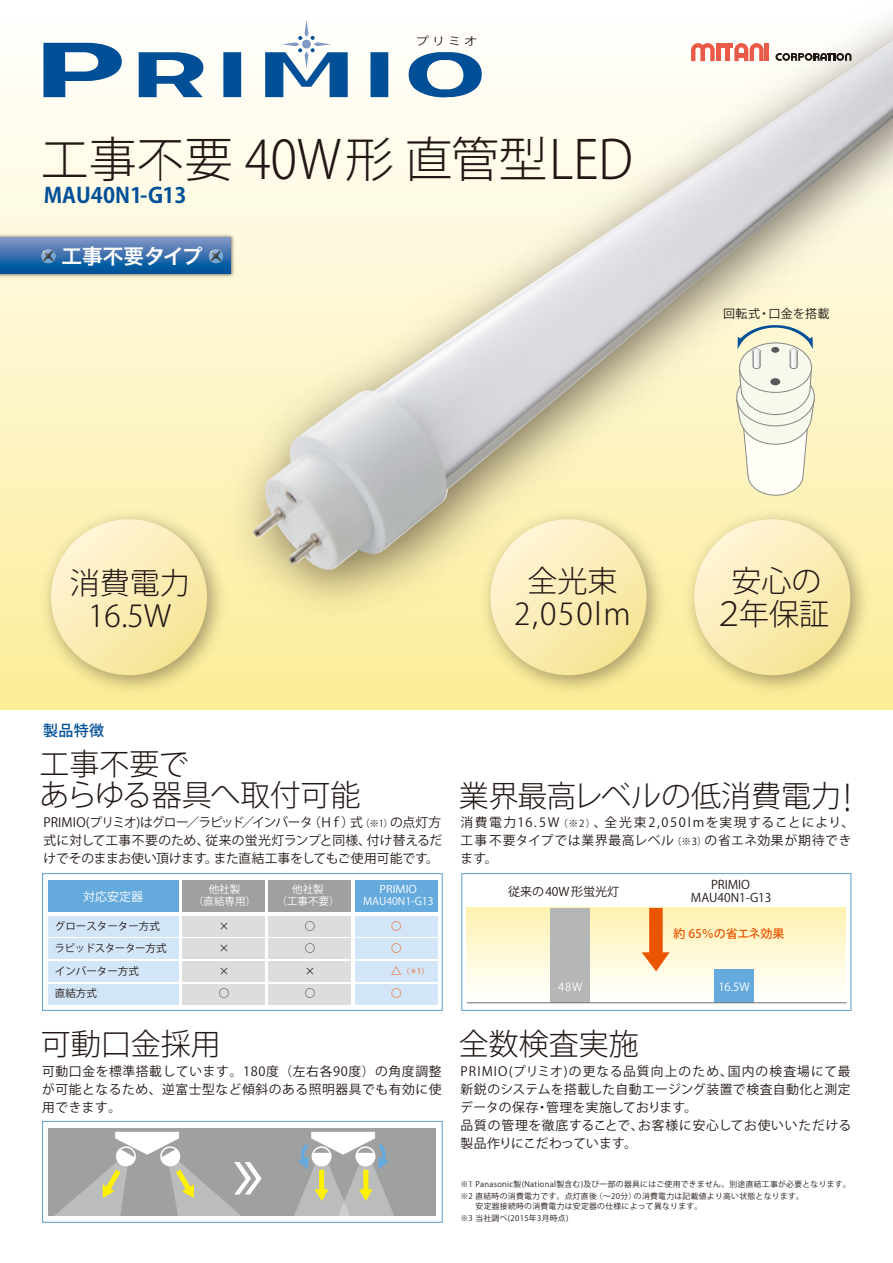
<style>
.page{position:relative;width:893px;height:1263px;background:#fff}
.page>*{position:absolute;margin:0;border:0;box-sizing:border-box;transform-origin:0 0}
.t1{font:300 48px "Koz Go Pro";color:#221815}
.t2{font:300 30px/33px "Koz Go Pro";color:#221815;text-align:center}
.t3{font:300 30px/33px "Koz Go Pro";letter-spacing:.06em;color:#221815;text-align:center}
.t4{font:700 21px "Koz Go Pro";color:#004f97}
.t5{font:20.7px "Hira Kaku Pro W6";color:#fff}
.t6{font:500 15px "Koz Go Pro";color:#004f97}
.t7{font:12.75px/18px "Koz Go Pro";letter-spacing:.045em;color:#221815;text-align:justify}
.t8{font:12.75px/18px "Koz Go Pro";letter-spacing:.075em;color:#221815}
.t9{font:12px/12.8px "Koz Go Pro";color:#221815;text-align:center}
.t10{font:500 12px "Koz Go Pro";letter-spacing:-.015em;color:#ea5504}
.t11{font:12px "Koz Go Pro";letter-spacing:.035em;color:#221815}
.t12{font:12px "Koz Go Pro";color:#fff}
.t13{font:11.25px "Koz Go Pro";letter-spacing:.04em;color:#fff}
.t14{font:10.8px "Koz Go Pro";color:#221815;scale:1.25 1}
.t15{font:10.5px/22.5px "Koz Go Pro";color:#221815;text-align:justify}
.t16{font:10.5px/12px "Koz Go Pro";color:#fff;text-align:center}
.t17{font:10.5px/12px "Koz Go Pro";color:#fff;text-align:center;scale:1.1 1}
.t18{font:700 10.5px/22.5px "Koz Go Pro";color:#ea5504;text-align:justify}
.t19{font:7.8px/12px "Koz Go Pro";letter-spacing:.04em;color:#221815}
.t20{font:7.5px "Koz Go Pro";color:#ea5504}
.s1{font-size:52.8px}
.s2{font-size:33px}
.s3{font-size:36px}
.s4{font-size:9.75px}
</style>
<div class="page">
<div style="left:49px;top:1128px;width:387px;height:88px;background:#9fa0a0"></div>
<div style="left:467px;top:908px;width:378px;height:95px;background:linear-gradient(to bottom,#fff2b0,#feffff)"></div>
<svg style="left:294px;top:1132px;width:100px;height:84px"></svg>
<svg style="left:54px;top:1132px;width:208px;height:84px"></svg>
<div style="left:0;top:0;width:893px;height:710px;background:linear-gradient(to bottom,#fff,#fced99)"></div>
<svg style="left:43px;top:43px;width:79px;height:54px"></svg>
<svg style="left:139px;top:52px;width:21px;height:45px"></svg>
<div style="left:48px;top:880px;width:131px;height:31px;background:#65aadd"></div>
<div style="left:48px;top:916px;width:131px;height:20px;background:#d3e6f7"></div>
<div style="left:48px;top:938px;width:131px;height:20px;background:#d3e6f7"></div>
<div style="left:48px;top:961px;width:131px;height:20px;background:#d3e6f7"></div>
<div style="left:48px;top:984px;width:131px;height:20px;background:#d3e6f7"></div>
<div style="left:182px;top:880px;width:83px;height:31px;background:#9fa0a0"></div>
<div style="left:268px;top:880px;width:83px;height:31px;background:#9fa0a0"></div>
<div style="left:355px;top:880px;width:82px;height:31px;background:#65aadd"></div>
<div style="left:182px;top:916px;width:83px;height:20px;background:#dcdddd"></div>
<div style="left:182px;top:938px;width:83px;height:20px;background:#dcdddd"></div>
<div style="left:182px;top:961px;width:83px;height:20px;background:#dcdddd"></div>
<div style="left:182px;top:984px;width:83px;height:20px;background:#dcdddd"></div>
<div style="left:269px;top:916px;width:82px;height:20px;background:#dcdddd"></div>
<div style="left:269px;top:938px;width:82px;height:20px;background:#dcdddd"></div>
<div style="left:269px;top:961px;width:82px;height:20px;background:#dcdddd"></div>
<div style="left:269px;top:984px;width:82px;height:20px;background:#dcdddd"></div>
<div style="left:355px;top:916px;width:82px;height:20px;background:#d3e6f7"></div>
<div style="left:355px;top:938px;width:82px;height:20px;background:#d3e6f7"></div>
<div style="left:355px;top:961px;width:82px;height:20px;background:#d3e6f7"></div>
<div style="left:355px;top:984px;width:82px;height:20px;background:#d3e6f7"></div>
<div style="left:42px;top:873px;width:400px;height:138px;border:1px solid #5f9fd0"></div>
<div style="left:462px;top:873px;width:389px;height:138px;border:1px solid #5f9fd0"></div>
<div style="left:42px;top:1121px;width:400px;height:101px;border:1px solid #5f9fd0"></div>
<img style="left:0;top:233px;width:160px;height:46px">
<svg style="left:0;top:237px;width:160px;height:36px;background:#3a72ae"></svg>
<svg style="left:40px;top:249px;width:16px;height:15px"></svg>
<img style="left:160px;top:0;width:733px;height:679px">
<img style="left:253px;top:41px;width:640px;height:534px">
<img style="left:676px;top:501px;width:201px;height:201px">
<svg style="left:694px;top:519px;width:156px;height:156px;background:#faecb6"></svg>
<img style="left:472px;top:501px;width:202px;height:201px">
<svg style="left:490px;top:519px;width:156px;height:156px;background:#faecb6"></svg>
<img style="left:33px;top:501px;width:201px;height:201px">
<svg style="left:51px;top:519px;width:156px;height:156px;background:#faecb6"></svg>
<div style="left:770px;top:378px;width:10px;height:7px;background:#595757;border-radius:50%"></div>
<div style="left:771px;top:347px;width:8px;height:6px;background:#595757;border-radius:50%"></div>
<div style="left:550px;top:908px;width:40px;height:94px;background:#b5b6b6"></div>
<div style="left:714px;top:968px;width:39px;height:34px;background:#65aadd"></div>
<svg style="left:642px;top:908px;width:28px;height:63px;background:#f4a769"></svg>
<hr style="left:467px;top:1002px;width:379px;height:1px;background:#727171">
<p class="t14" style="left:415px;top:34px;width:51px">プリミオ</p>
<h1 class="t1" style="left:41px;top:128px;width:593px">工事不要 <span class="s1">40W</span>形直管型<span class="s1">LED</span></h1>
<h3 class="t4" style="left:44px;top:182px;width:144px">MAU40N1-G13</h3>
<h3 class="t5" style="left:61px;top:237px;width:143px">工事不要タイプ</h3>
<p class="t11" style="left:723px;top:306px;width:108px">回転式・口金を搭載</p>
<h2 class="t2" style="left:70px;top:567px;width:121px">消費電力<br>16.5W</h2>
<h2 class="t3" style="left:514px;top:565px;width:118px">全光束<br>2,050lm</h2>
<h2 class="t2" style="left:712px;top:565px;width:119px">安心の<br><span class="s2">２</span>年保証</h2>
<p class="t6" style="left:43px;top:721px;width:62px">製品特徴</p>
<h2 class="t2" style="left:39px;top:748px;width:323px;line-height:31.5px;text-align:left">工事不要で<br>あらゆる器具へ取付可能</h2>
<h2 class="t2" style="left:459px;top:779px;width:405px">業界最高レベルの低消費電力<span class="s3">！</span></h2>
<p class="t7" style="left:43px;top:814px;width:400px">PRIMIO(プリミオ)はグロー／ラピッド／インバータ（Ｈｆ）式<span class="s4">（※1）</span>の点灯方式に対して工事不要のため、従来の蛍光灯ランプと同様、付け替えるだけでそのままお使い頂けます。また直結工事をしてもご使用可能です。</p>
<p class="t8" style="left:460px;top:814px;width:395px">消費電力16.5W<span class="s4">（※2）</span>、全光束2,050lmを実現することにより、工事不要タイプでは業界最高レベル<span class="s4">（※3）</span>の省エネ効果が期待できます。</p>
<p class="t12" style="left:83px;top:889px;width:61px">対応安定器</p>
<p class="t16" style="left:276px;top:884px;width:64px">他社製<br>（工事不要）</p>
<p class="t16" style="left:193px;top:884px;width:64px">他社製<br>（直結専用）</p>
<p class="t17" style="left:363px;top:884px;width:66px">PRIMIO<br>MAU40N1-G13</p>
<p class="t15" style="left:55px;top:915px;width:113px;text-align:left">グロースターター方式ラピッドスターター方式インバーター方式<br>直結方式</p>
<p class="t15" style="left:219px;top:915px;width:12px">× × × ○</p>
<p class="t15" style="left:305px;top:915px;width:12px">○ ○ × ○</p>
<p class="t18" style="left:391px;top:915px;width:12px">○ ○ △ ○</p>
<p class="t20" style="left:402px;top:966px;width:28px">（＊1）</p>
<p class="t9" style="left:508px;top:885px;width:112px">従来の40W形蛍光灯</p>
<p class="t9" style="left:691px;top:879px;width:82px">PRIMIO<br>MAU40N1-G13</p>
<p class="t10" style="left:673px;top:926px;width:112px">約 65％の省エネ効果</p>
<p class="t13" style="left:558px;top:979px;width:26px">48W</p>
<p class="t13" style="left:718px;top:979px;width:33px">16.5W</p>
<h2 class="t2" style="left:41px;top:1028px;width:182px">可動口金採用</h2>
<h2 class="t2" style="left:459px;top:1028px;width:181px">全数検査実施</h2>
<p class="t7" style="left:42px;top:1063px;width:401px">可動口金を標準搭載しています。180度（左右各90度）の角度調整が可能となるため、逆富士型など傾斜のある照明器具でも有効に使用できます。</p>
<p class="t7" style="left:460px;top:1063px;width:392px;text-align:left">PRIMIO(プリミオ)の更なる品質向上のため、国内の検査場にて最新鋭のシステムを搭載した自動エージング装置で検査自動化と測定データの保存・管理を実施しております。<br>品質の管理を徹底することで、お客様に安心してお使いいただける製品作りにこだわっています。</p>
<p class="t19" style="left:460px;top:1178px;width:392px">※1 Panasonic製(National製含む)及び一部の器具にはご使用できません。別途直結工事が必要となります。※2 直結時の消費電力です。点灯直後（～20分）の消費電力は記載値より高い状態となります。</p>
<p class="t19" style="left:460px;top:1200px;width:243px;text-indent:15px">安定器接続時の消費電力は安定器の仕様によって異なります。※3 当社調べ(2015年3月時点)</p>
</div>
